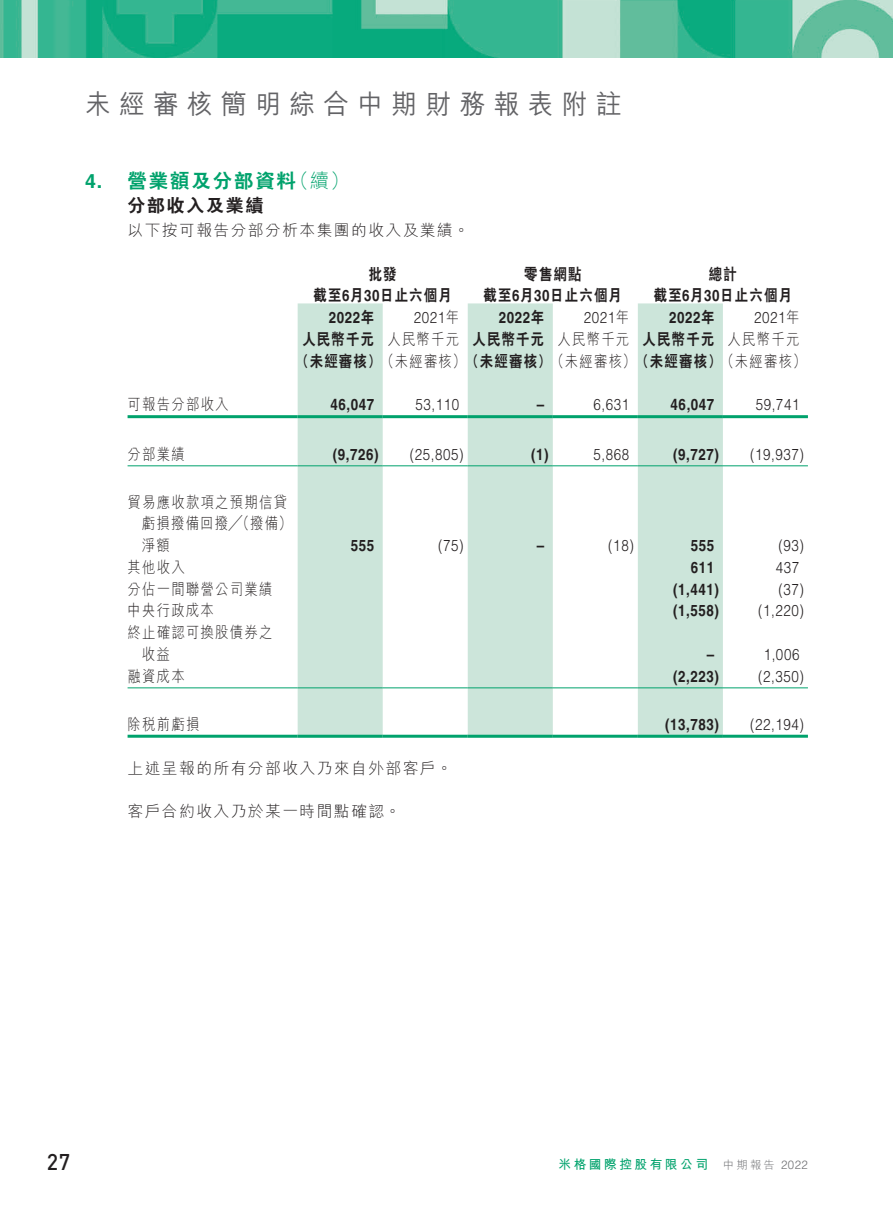
<style>
.page{position:relative;width:893px;height:1212px;background:#fff}
.page>*{position:absolute;margin:0;border:0;box-sizing:border-box;transform-origin:0 0}
.t1{font:500 27px "M Hei HK";letter-spacing:.33em;color:#636366;scale:.95 1}
.t2{font:500 22.5px "DIN Pro";color:#231f20;scale:.95 1}
.t3{font:800 19.5px "C Hei 2 HK";letter-spacing:.09em;color:#00a26c}
.t4{font:300 19.5px "M Hei HK";color:#00a26c}
.t5{font:700 19.5px "Helvetica LT Std";color:#00a26c}
.t6{font:800 18px "C Hei 2 HK";letter-spacing:.09em;color:#231f20}
.t7{font:300 15.75px "Helvetica LT Std";letter-spacing:.04em;color:#231f20;scale:.85 1}
.t8{font:800 15.75px/21.8px "C Hei 2 HK";letter-spacing:.09em;color:#231f20;scale:.85 1}
.t9{font:300 15.75px/21.8px "M Hei HK";letter-spacing:.09em;color:#231f20;scale:.85 1}
.t10{font:700 15.75px "Helvetica LT Std";letter-spacing:.04em;color:#231f20;scale:.85 1}
.t11{font:300 15.75px "M Hei HK";letter-spacing:.09em;color:#231f20}
.t12{font:700 12.75px "M Hei HK";letter-spacing:.19em;color:#00a26c}
.t13{font:300 12px "Helvetica LT Std";color:#6c6d70;scale:.95 1}
.t14{font:300 11.25px "M Hei HK";color:#6c6d70}
.s1{font-family:"Helvetica LT Std";font-weight:700}
.s2{font-family:"C Hei 2 HK";font-weight:800}
.s3{font-family:"M Hei HK"}
.s4{font-family:"M Hei HK";font-weight:300}
</style>
<div class="page">
<img style="left:0;top:0;width:893px;height:57px">
<svg style="left:298px;top:303px;width:425px;height:432px;fill:#cce5da"></svg>
<hr style="left:128px;top:415px;width:170px;height:3px;background:#00a26c">
<hr style="left:298px;top:415px;width:85px;height:3px;background:#00a26c">
<hr style="left:383px;top:415px;width:85px;height:3px;background:#00a26c">
<hr style="left:468px;top:415px;width:85px;height:3px;background:#00a26c">
<hr style="left:553px;top:415px;width:85px;height:3px;background:#00a26c">
<hr style="left:638px;top:415px;width:85px;height:3px;background:#00a26c">
<hr style="left:723px;top:415px;width:85px;height:3px;background:#00a26c">
<hr style="left:128px;top:465px;width:170px;height:1px;background:#00a26c">
<hr style="left:298px;top:465px;width:85px;height:1px;background:#00a26c">
<hr style="left:383px;top:465px;width:85px;height:1px;background:#00a26c">
<hr style="left:468px;top:465px;width:85px;height:1px;background:#00a26c">
<hr style="left:553px;top:465px;width:85px;height:1px;background:#00a26c">
<hr style="left:638px;top:465px;width:85px;height:1px;background:#00a26c">
<hr style="left:723px;top:465px;width:85px;height:1px;background:#00a26c">
<hr style="left:128px;top:687px;width:170px;height:1px;background:#00a26c">
<hr style="left:298px;top:687px;width:85px;height:1px;background:#00a26c">
<hr style="left:383px;top:687px;width:85px;height:1px;background:#00a26c">
<hr style="left:468px;top:687px;width:85px;height:1px;background:#00a26c">
<hr style="left:553px;top:687px;width:85px;height:1px;background:#00a26c">
<hr style="left:638px;top:687px;width:85px;height:1px;background:#00a26c">
<hr style="left:723px;top:687px;width:85px;height:1px;background:#00a26c">
<hr style="left:128px;top:735px;width:170px;height:3px;background:#00a26c">
<hr style="left:298px;top:735px;width:85px;height:3px;background:#00a26c">
<hr style="left:383px;top:735px;width:85px;height:3px;background:#00a26c">
<hr style="left:468px;top:735px;width:85px;height:3px;background:#00a26c">
<hr style="left:553px;top:735px;width:85px;height:3px;background:#00a26c">
<hr style="left:638px;top:735px;width:85px;height:3px;background:#00a26c">
<hr style="left:723px;top:735px;width:85px;height:3px;background:#00a26c">
<h1 class="t1" style="left:85px;top:84px;width:566px">未經審核簡明綜合中期財務報表附註</h1>
<p class="t5" style="left:85px;top:169px;width:19px">4.</p>
<p class="t3" style="left:128px;top:167px;width:170px">營業額及分部資料</p>
<p class="t4" style="left:290px;top:167px;width:62px">（續(</p>
<p class="t6" style="left:128px;top:193px;width:137px">分部收入及業績</p>
<p class="t11" style="left:128px;top:219px;width:343px">以下按可報告分部分析本集團的收入及業績。</p>
<p class="t8" style="left:369px;top:263px;width:34px">批發</p>
<p class="t8" style="left:524px;top:263px;width:69px">零售網點</p>
<p class="t8" style="left:709px;top:263px;width:34px">總計</p>
<p class="t8" style="left:314px;top:285px;width:164px">截至 月<span class="s1">6 30</span>日止六個月</p>
<p class="t8" style="left:484px;top:285px;width:164px">截至 月<span class="s1">6 30</span>日止六個月</p>
<p class="t8" style="left:654px;top:285px;width:164px">截至 月<span class="s1">6 30</span>日止六個月</p>
<p class="t10" style="left:329px;top:308px;width:55px">2022<span class="s2">年</span></p>
<p class="t7" style="left:414px;top:308px;width:55px">2021<span class="s3">年</span></p>
<p class="t10" style="left:499px;top:308px;width:55px">2022<span class="s2">年</span></p>
<p class="t7" style="left:584px;top:308px;width:55px">2021<span class="s3">年</span></p>
<p class="t10" style="left:669px;top:308px;width:55px">2022<span class="s2">年</span></p>
<p class="t7" style="left:754px;top:308px;width:55px">2021<span class="s3">年</span></p>
<p class="t9" style="left:128px;top:393px;width:120px">可報告分部收入</p>
<p class="t8" style="left:296px;top:328px;width:602px;text-indent:7px">人民幣千元<br>（未經審核）<span class="s4">（未經審核）</span>（未經審核）<span class="s4">（未經審核）</span>（未經審核）<span class="s4">（未經審核(</span></p>
<p class="t7" style="left:756px;top:395px;width:53px">59,741</p>
<p class="t9" style="left:387px;top:328px;width:86px">人民幣千元</p>
<p class="t8" style="left:472px;top:328px;width:86px">人民幣千元</p>
<p class="t9" style="left:557px;top:328px;width:86px">人民幣千元</p>
<p class="t8" style="left:642px;top:328px;width:86px">人民幣千元</p>
<p class="t9" style="left:728px;top:328px;width:86px">人民幣千元</p>
<p class="t10" style="left:330px;top:395px;width:53px">46,047</p>
<p class="t10" style="left:671px;top:395px;width:53px">46,047</p>
<p class="t7" style="left:415px;top:395px;width:53px">53,110</p>
<p class="t7" style="left:594px;top:395px;width:44px">6,631</p>
<p class="t10" style="left:537px;top:395px;width:10px">–</p>
<p class="t9" style="left:128px;top:442px;width:69px">分部業績</p>
<p class="t9" style="left:142px;top:490px;width:178px;text-indent:-14px">貿易應收款項之預期信貸虧損撥備回撥╱（撥備(</p>
<p class="t10" style="left:333px;top:444px;width:55px">)9,726(</p>
<p class="t7" style="left:410px;top:444px;width:65px">)25,805(</p>
<p class="t10" style="left:531px;top:444px;width:22px">(1)</p>
<p class="t7" style="left:594px;top:444px;width:44px">5,868</p>
<p class="t10" style="left:673px;top:444px;width:55px">)9,727(</p>
<p class="t7" style="left:750px;top:444px;width:65px">)19,937(</p>
<p class="t9" style="left:142px;top:534px;width:34px">淨額</p>
<p class="t10" style="left:351px;top:536px;width:29px">555</p>
<p class="t7" style="left:438px;top:536px;width:31px">)75(</p>
<p class="t10" style="left:537px;top:536px;width:10px">–</p>
<p class="t7" style="left:608px;top:536px;width:31px">)18(</p>
<p class="t10" style="left:691px;top:536px;width:29px">555</p>
<p class="t7" style="left:778px;top:536px;width:31px">)93(</p>
<p class="t9" style="left:128px;top:556px;width:69px">其他收入</p>
<p class="t10" style="left:691px;top:558px;width:29px">611</p>
<p class="t7" style="left:776px;top:557px;width:29px">437</p>
<p class="t9" style="left:128px;top:577px;width:172px">分佔一間聯營公司業績</p>
<p class="t10" style="left:673px;top:579px;width:55px">)1,441(</p>
<p class="t7" style="left:778px;top:579px;width:31px">)37(</p>
<p class="t9" style="left:128px;top:599px;width:172px">中央行政成本<br>終止確認可換股債券之</p>
<p class="t10" style="left:673px;top:601px;width:55px">)1,558(</p>
<p class="t7" style="left:758px;top:601px;width:55px">)1,220(</p>
<p class="t9" style="left:142px;top:643px;width:34px">收益</p>
<p class="t10" style="left:707px;top:645px;width:10px">–</p>
<p class="t7" style="left:764px;top:644px;width:44px">1,006</p>
<p class="t9" style="left:128px;top:664px;width:69px">融資成本</p>
<p class="t10" style="left:673px;top:666px;width:55px">)2,223(</p>
<p class="t7" style="left:758px;top:666px;width:55px">)2,350(</p>
<p class="t9" style="left:128px;top:712px;width:86px">除稅前虧損</p>
<p class="t11" style="left:128px;top:757px;width:326px">上述呈報的所有分部收入乃來自外部客戶。</p>
<p class="t11" style="left:128px;top:800px;width:274px">客戶合約收入乃於某一時間點確認。</p>
<p class="t10" style="left:665px;top:714px;width:65px">)13,783(</p>
<p class="t7" style="left:750px;top:714px;width:65px">)22,194(</p>
<h2 class="t2" style="left:47px;top:1146px;width:26px">27</h2>
<p class="t12" style="left:559px;top:1155px;width:151px">米格國際控股有限公司</p>
<p class="t14" style="left:723px;top:1157px;width:53px">中期報告</p>
<p class="t13" style="left:781px;top:1157px;width:30px">2022</p>
</div>
